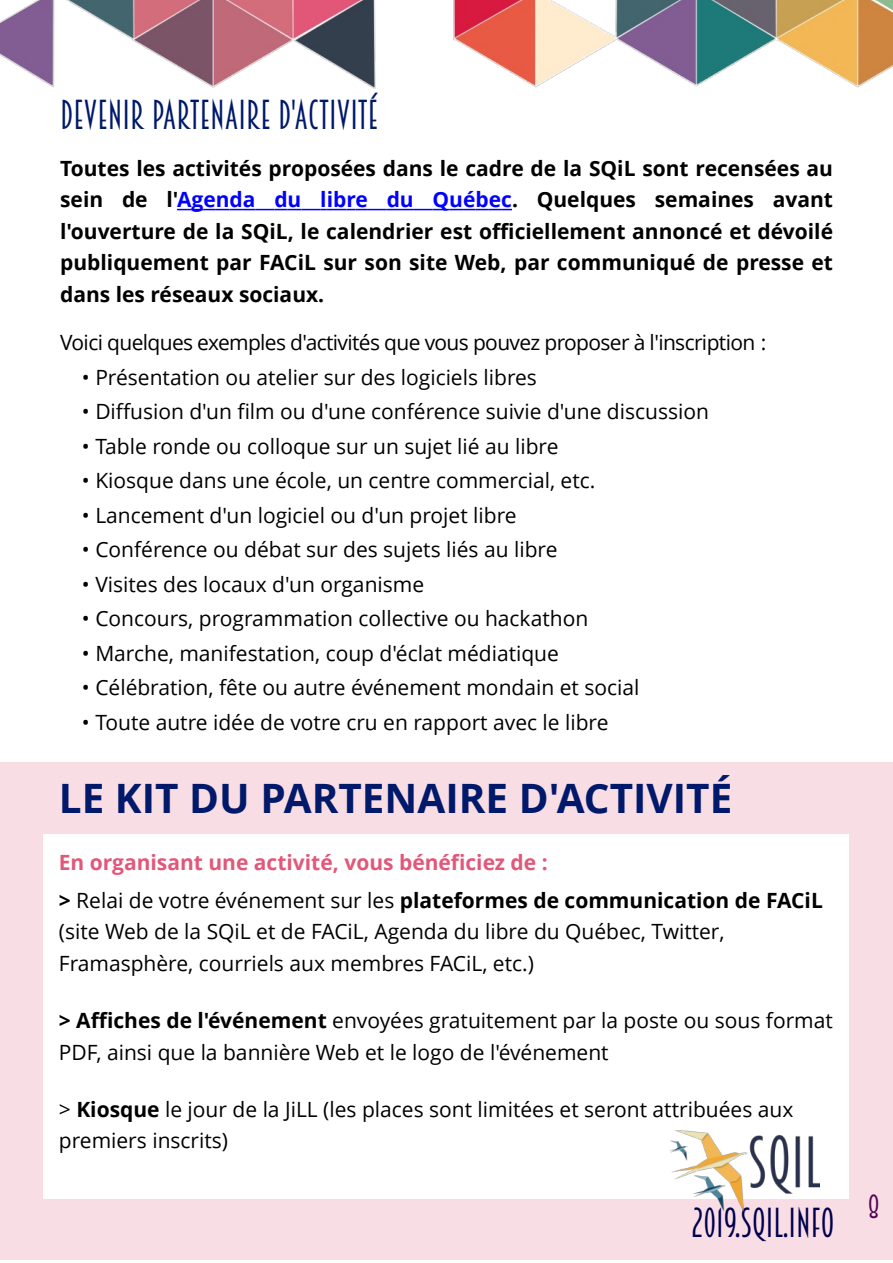
<style>
.page{position:relative;width:893px;height:1263px;background:#fff}
.page>*{position:absolute;margin:0;border:0;box-sizing:border-box;transform-origin:0 0}
.t1{font:700 40.5px "Open Sans";color:#00196b}
.t2{font:37.5px "Breamcatcher";color:#00196b}
.t3{font:37.5px "Breamcatcher";color:#00004f}
.t4{font:30px "Breamcatcher";color:#510254}
.t5{font:21px/31.5px "Open Sans";color:#000}
.t6{font:700 21px/31.5px "Open Sans";color:#000;text-align:justify}
.t7{font:700 21px/37.5px "Open Sans";color:#e2577a}
.t8{font:21px "Open Sans";letter-spacing:-.03em;color:#000}
.s1{color:#00f}
.s2{color:#000}
.s3{font-weight:400;color:#000}
.s4{font-weight:700}
</style>
<div class="page">
<div style="left:0;top:762px;width:893px;height:498px;background:#f9dde4"></div>
<div style="left:44px;top:834px;width:805px;height:365px;background:#fff"></div>
<svg style="left:177px;top:209px;width:335px;height:1px"></svg>
<img style="left:670px;top:1131px;width:150px;height:80px">
<img style="left:0;top:0;width:893px;height:89px">
<h2 class="t2" style="left:60px;top:93px;width:320px">DEVENIR PARTENAIRE D'ACTIVITÉ</h2>
<p class="t6" style="left:60px;top:152px;width:774px">Toutes les activités proposées dans le cadre de la SQiL sont recensées au sein de l'<span class="s1">Agenda du libre du Québec</span>. Quelques semaines avant l'ouverture de la SQiL, le calendrier est officiellement annoncé et dévoilé publiquement par FACiL sur son site Web, par communiqué de presse et dans les réseaux sociaux.</p>
<p class="t8" style="left:60px;top:328px;width:708px">Voici quelques exemples d'activités que vous pouvez proposer à l'inscription :</p>
<p class="t5" style="left:82px;top:361px;width:456px">• Présentation ou atelier sur des logiciels libres</p>
<p class="t5" style="left:82px;top:395px;width:628px">• Diffusion d'un film ou d'une conférence suivie d'une discussion</p>
<p class="t5" style="left:82px;top:430px;width:478px">• Table ronde ou colloque sur un sujet lié au libre</p>
<p class="t5" style="left:82px;top:464px;width:515px">• Kiosque dans une école, un centre commercial, etc.</p>
<p class="t5" style="left:82px;top:499px;width:436px">• Lancement d'un logiciel ou d'un projet libre</p>
<p class="t5" style="left:82px;top:533px;width:477px">• Conférence ou débat sur des sujets liés au libre</p>
<p class="t5" style="left:82px;top:568px;width:344px">• Visites des locaux d'un organisme</p>
<p class="t5" style="left:82px;top:602px;width:508px">• Concours, programmation collective ou hackathon</p>
<p class="t5" style="left:82px;top:637px;width:478px">• Marche, manifestation, coup d'éclat médiatique</p>
<p class="t5" style="left:82px;top:671px;width:559px">• Célébration, fête ou autre événement mondain et social</p>
<p class="t5" style="left:82px;top:706px;width:528px">• Toute autre idée de votre cru en rapport avec le libre</p>
<h1 class="t1" style="left:59px;top:770px;width:675px">LE KIT DU PARTENAIRE D'ACTIVITÉ</h1>
<p class="t7" style="left:59px;top:843px;width:765px">En organisant une activité, vous bénéficiez de :<br><span class="s2">&gt;</span> <span class="s3">Relai de votre événement sur les</span> <span class="s2">plateformes de communication de FACiL</span></p>
<p class="t5" style="left:59px;top:915px;width:667px">(site Web de la SQiL et de FACiL, Agenda du libre du Québec, Twitter,<br>Framasphère, courriels aux membres FACiL, etc.)</p>
<p class="t5" style="left:59px;top:1004px;width:775px"><span class="s4">&gt; Affiches de l'événement</span> envoyées gratuitement par la poste ou sous format<br>PDF, ainsi que la bannière Web et le logo de l'événement</p>
<p class="t5" style="left:59px;top:1092px;width:736px">&gt; <span class="s4">Kiosque</span> le jour de la JiLL (les places sont limitées et seront attribuées aux premiers inscrits)</p>
<h2 class="t3" style="left:691px;top:1201px;width:145px">2019.SQIL.INFO</h2>
<h3 class="t4" style="left:868px;top:1189px;width:13px">8</h3>
</div>
